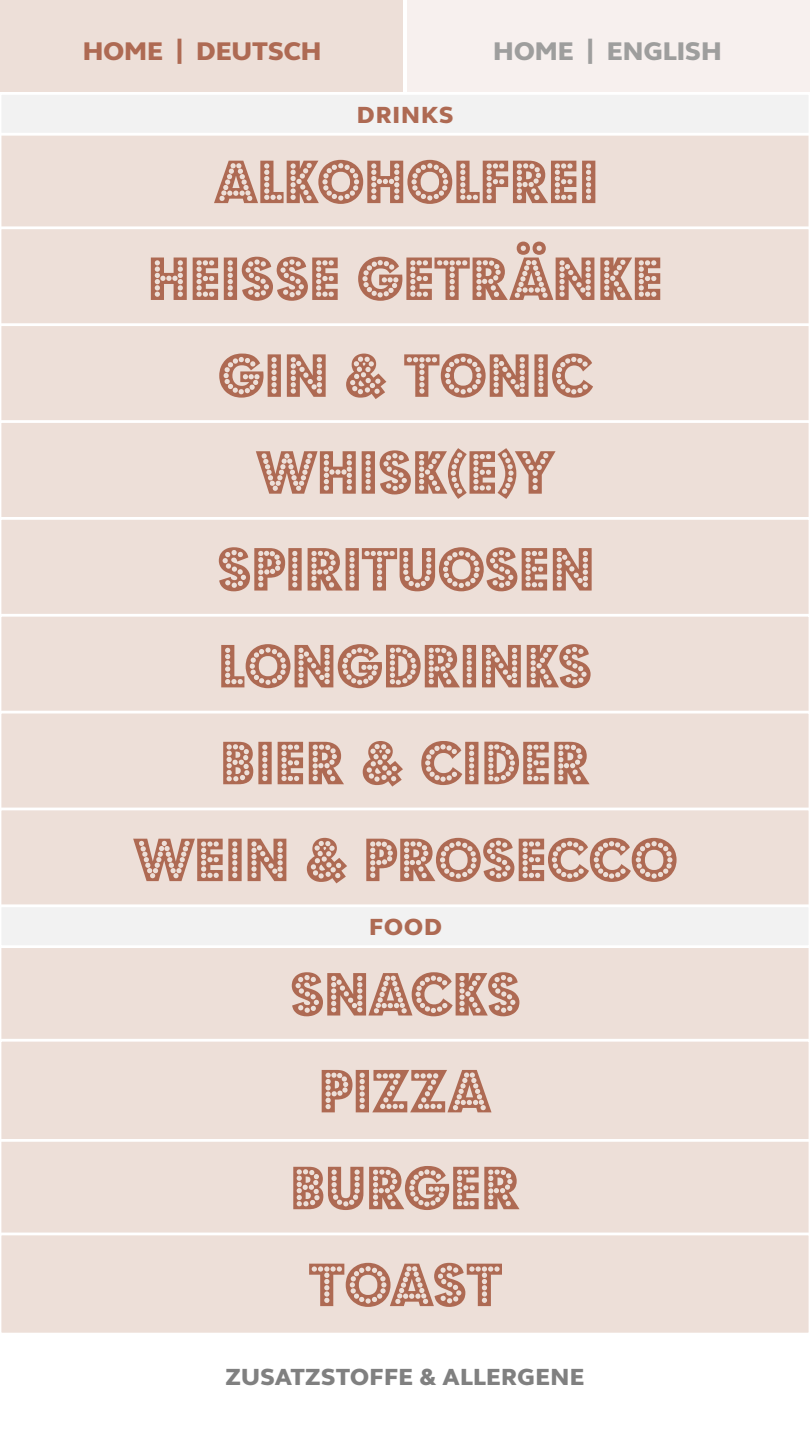
<style>
.page{position:relative;width:810px;height:1440px;background:#fff}
.page>*{position:absolute;margin:0;border:0;box-sizing:border-box;transform-origin:0 0}
.products{font:67.5px "Budmo Jiggler";color:#ae6a53}
.t1{font:800 26.25px "Premier Inn Sans";color:#ae6a53}
.t2{font:800 26.25px "Premier Inn Sans";color:#9e9e9d}
.t3{font:800 24px "Premier Inn Sans";letter-spacing:.01em;color:#808080}
.Kategories{font:800 24px "Premier Inn Sans";letter-spacing:.045em;color:#ae6a53}
</style>
<div class="page">
<div style="left:407px;top:0;width:403px;height:92px;background:#f7f0ee"></div>
<div style="left:0;top:0;width:403px;height:92px;background:#eddfd8"></div>
<div style="left:1px;top:136px;width:808px;height:90px;background:#eddfd8"></div>
<div style="left:1px;top:226px;width:808px;height:97px;background:#eddfd8"></div>
<div style="left:1px;top:323px;width:808px;height:97px;background:#eddfd8"></div>
<div style="left:1px;top:423px;width:808px;height:94px;background:#eddfd8"></div>
<div style="left:1px;top:520px;width:808px;height:94px;background:#eddfd8"></div>
<div style="left:1px;top:616px;width:808px;height:95px;background:#eddfd8"></div>
<div style="left:1px;top:713px;width:808px;height:95px;background:#eddfd8"></div>
<div style="left:1px;top:810px;width:808px;height:94px;background:#eddfd8"></div>
<div style="left:1px;top:948px;width:808px;height:91px;background:#eddfd8"></div>
<div style="left:1px;top:1142px;width:808px;height:91px;background:#eddfd8"></div>
<div style="left:1px;top:1235px;width:808px;height:98px;background:#eddfd8"></div>
<div style="left:1px;top:1041px;width:808px;height:98px;background:#eddfd8"></div>
<div style="left:2px;top:95px;width:806px;height:41px;background:#f2f2f2"></div>
<div style="left:1px;top:904px;width:808px;height:41px;background:#f2f2f2"></div>
<p class="t1" style="left:83px;top:33px;width:240px">HOME | DEUTSCH</p>
<p class="t2" style="left:493px;top:33px;width:230px">HOME | ENGLISH</p>
<p class="Kategories" style="left:357px;top:99px;width:98px">DRINKS</p>
<p class="products" style="left:214px;top:144px;width:386px">ALKOHOLFREI</p>
<p class="products" style="left:148px;top:241px;width:515px">HEIßE GETRÄNKE</p>
<p class="products" style="left:217px;top:337px;width:378px">GIN &amp; TONIC</p>
<p class="products" style="left:255px;top:434px;width:302px">WHISK(E)Y</p>
<p class="products" style="left:217px;top:531px;width:379px">SPIRITUOSEN</p>
<p class="products" style="left:219px;top:628px;width:375px">LONGDRINKS</p>
<p class="products" style="left:221px;top:725px;width:371px">BIER &amp; CIDER</p>
<p class="products" style="left:133px;top:822px;width:547px">WEIN &amp; PROSECCO</p>
<p class="Kategories" style="left:369px;top:911px;width:74px">FOOD</p>
<p class="products" style="left:290px;top:956px;width:233px">SNACKS</p>
<p class="products" style="left:319px;top:1053px;width:174px">PIZZA</p>
<p class="products" style="left:291px;top:1150px;width:231px">BURGER</p>
<p class="products" style="left:308px;top:1247px;width:197px">TOAST</p>
<p class="t3" style="left:226px;top:1361px;width:360px">ZUSATZSTOFFE &amp; ALLERGENE</p>
</div>
